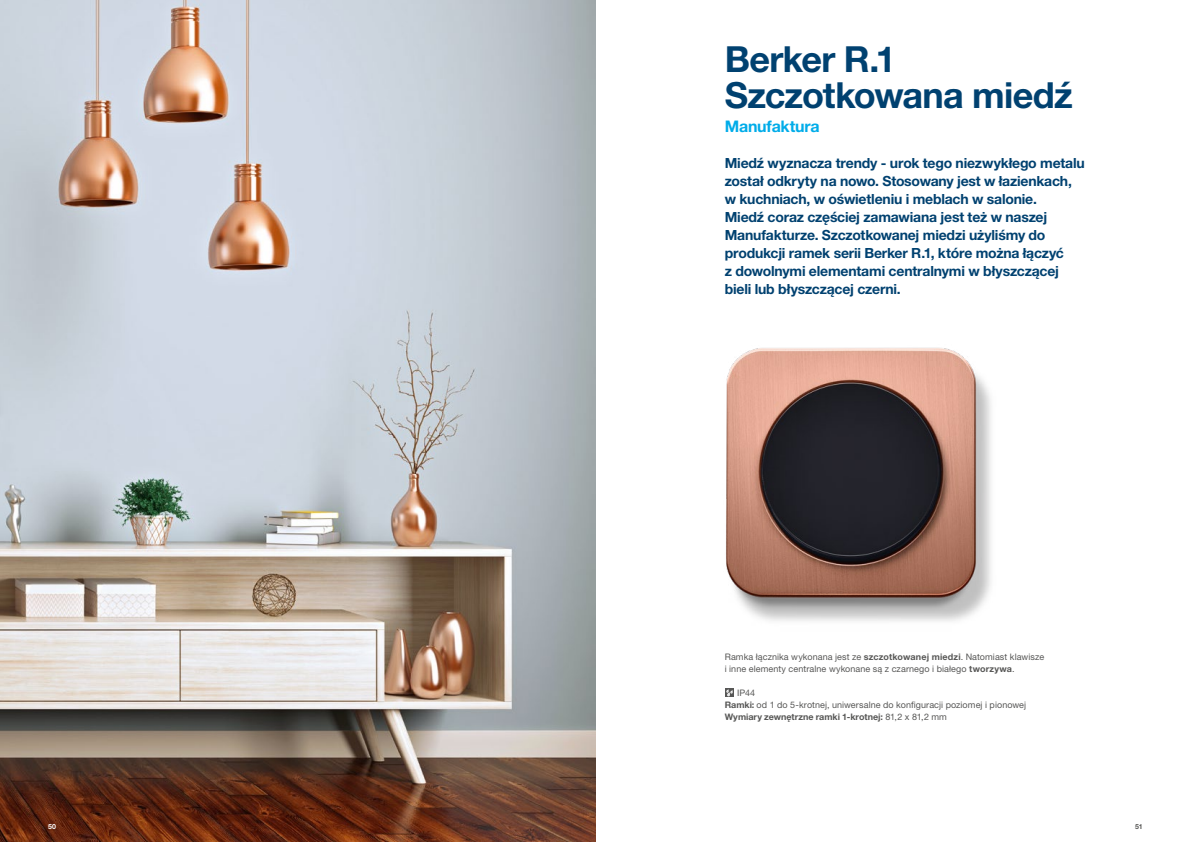
<style>
.page{position:relative;width:1191px;height:842px;background:#fff}
.page>*{position:absolute;margin:0;border:0;box-sizing:border-box;transform-origin:0 0}
.t1{font:700 36px/36px "Helvetica Neue LTW1 G";letter-spacing:-.02em;color:#004170}
.t2{font:700 16px "Helvetica Neue LTW1 G";letter-spacing:-.01em;color:#00ace9}
.t3{font:700 14px/18px "Helvetica Neue LTW1 G";letter-spacing:-.015em;color:#004170}
.t4{font:9px/12px "Helvetica Neue LTW1 G";letter-spacing:.01em;color:#575756}
.t5{font:700 7px "Helvetica Neue LTW1 G";color:#575756}
.t6{font:700 7px "Helvetica Neue LTW1 G";color:#fff}
.s1{font-weight:700}
</style>
<div class="page">
<img style="left:0;top:0;width:595px;height:842px">
<img style="left:726px;top:347px;width:265px;height:274px">
<div style="left:724px;top:688px;width:9px;height:9px;background:#575756"></div>
<svg style="left:726px;top:689px;width:6px;height:7px"></svg>
<p class="t6" style="left:48px;top:822px;width:9px">50</p>
<h1 class="t1" style="left:724px;top:41px;width:350px">Berker R.1<br>Szczotkowana miedź</h1>
<p class="t2" style="left:724px;top:117px;width:97px">Manufaktura</p>
<p class="t3" style="left:724px;top:154px;width:361px">Miedź wyznacza trendy - urok tego niezwykłego metalu został odkryty na nowo. Stosowany jest w łazienkach, w kuchniach, w oświetleniu i meblach w salonie.<br>Miedź coraz częściej zamawiana jest też w naszej Manufakturze. Szczotkowanej miedzi użyliśmy do produkcji ramek serii Berker R.1, które można łączyć<br>z dowolnymi elementami centralnymi w błyszczącej bieli lub błyszczącej czerni.</p>
<p class="t4" style="left:724px;top:651px;width:321px">Ramka łącznika wykonana jest ze <span class="s1">szczotkowanej miedzi</span>. Natomiast klawisze i inne elementy centralne wykonane są z czarnego i białego <span class="s1">tworzywa</span>.</p>
<p class="t4" style="left:724px;top:687px;width:303px;text-indent:13px">IP44<br><span class="s1">Ramki:</span> od 1 do 5-krotnej, uniwersalne do konfiguracji poziomej i pionowej<br><span class="s1">Wymiary zewnętrzne ramki 1-krotnej:</span> 81,2 x 81,2 mm</p>
<p class="t5" style="left:1135px;top:822px;width:9px">51</p>
</div>
